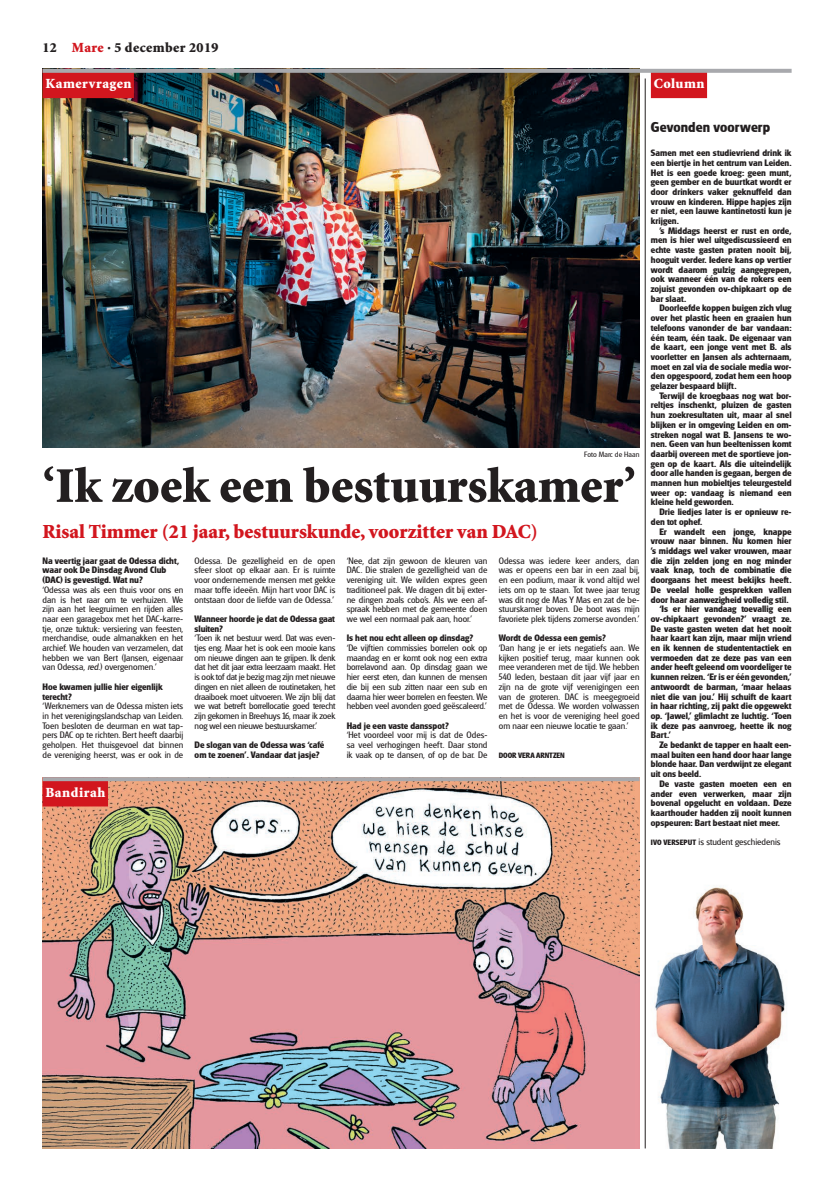
<style>
.page{position:relative;width:820px;height:1191px;background:#fff}
.page>*{position:absolute;margin:0;border:0;box-sizing:border-box;transform-origin:0 0}
.t1{font:900 50px "Minion Std";color:#231f20}
.t2{font:900 20px "Minion Std";color:#d2161e}
.t3{font:700 15px "Glasgow RR";letter-spacing:.005em;color:#231f20}
.t4{font:900 14px "Minion Std";letter-spacing:.035em;color:#fff}
.t5{font:900 14px "Minion Std";letter-spacing:.03em;color:#231f20}
.t6{font:700 9.7px/9.7px "Glasgow RR";color:#231f20}
.t7{font:9.7px/9.7px "Glasgow RR";color:#231f20;text-align:justify}
.t8{font:700 8px "Glasgow RR";letter-spacing:-.01em;color:#231f20}
.t9{font:8px "Glasgow RR";letter-spacing:.005em;color:#231f20}
.s1{color:#d2161e}
.s2{font-family:"Glasgow";font-style:italic}
.s3{font-weight:700;font-size:8px}
</style>
<div class="page">
<img style="left:43px;top:73px;width:596px;height:374px">
<img style="left:43px;top:781px;width:596px;height:367px">
<img style="left:654px;top:886px;width:131px;height:262px">
<div style="left:43px;top:69px;width:91px;height:29px;background:#d2161e"></div>
<div style="left:43px;top:777px;width:65px;height:29px;background:#d2161e"></div>
<div style="left:650px;top:69px;width:56px;height:29px;background:#d2161e"></div>
<svg style="left:43px;top:69px;width:748px;height:4px;background:#a5a4a8"></svg>
<hr style="left:43px;top:777px;width:596px;height:4px;background:#a8a9ad">
<hr style="left:644px;top:78px;width:1px;height:1070px;background:#231f20">
<h3 class="t5" style="left:43px;top:41px;width:177px">12 <span class="s1">Mare</span> · 5 december 2019</h3>
<h3 class="t4" style="left:45px;top:77px;width:88px">Kamervragen</h3>
<h3 class="t4" style="left:653px;top:77px;width:52px">Column</h3>
<p class="t9" style="left:584px;top:450px;width:57px">Foto Marc de Haan</p>
<h1 class="t1" style="left:43px;top:460px;width:594px">‘Ik zoek een bestuurskamer’</h1>
<h2 class="t2" style="left:43px;top:521px;width:496px">Risal Timmer (21 jaar, bestuurskunde, voorzitter van DAC)</h2>
<p class="t6" style="left:43px;top:556px;width:138px">Na veertig jaar gaat de Odessa dicht, waar ook De Dinsdag Avond Club (DAC) is gevestigd. Wat nu?</p>
<p class="t7" style="left:43px;top:585px;width:142px">‘Odessa was als een thuis voor ons en dan is het raar om te verhuizen. We zijn aan het leegruimen en rijden alles naar een garagebox met het DAC-karre&shy;tje, onze tuktuk: versiering van feesten, merchandise, oude almanakken en het archief. We houden van verzamelen, dat hebben we van Bert (Jansen, eigenaar van Odessa, <span class="s2">red.</span>) overgenomen.’</p>
<p class="t6" style="left:43px;top:682px;width:122px">Hoe kwamen jullie hier eigenlijk terecht?</p>
<p class="t7" style="left:43px;top:701px;width:142px">‘Werknemers van de Odessa misten iets in het verenigingslandschap van Leiden.<br>Toen besloten de deurman en wat tap&shy;pers DAC op te richten. Bert heeft daarbij geholpen. Het thuisgevoel dat binnen de vereniging heerst, was er ook in de</p>
<h3 class="t4" style="left:45px;top:785px;width:62px">Bandirah</h3>
<p class="t7" style="left:194px;top:556px;width:142px">Odessa. De gezelligheid en de open sfeer sloot op elkaar aan. Er is ruimte voor ondernemende mensen met gekke maar toffe ideeën. Mijn hart voor DAC is ontstaan door de liefde van de Odessa.’</p>
<p class="t6" style="left:194px;top:614px;width:142px">Wanneer hoorde je dat de Odessa gaat sluiten?</p>
<p class="t7" style="left:194px;top:633px;width:142px">‘Toen ik net bestuur werd. Dat was even&shy;tjes eng. Maar het is ook een mooie kans om nieuwe dingen aan te grijpen. Ik denk dat het dit jaar extra leerzaam maakt. Het is ook tof dat je bezig mag zijn met nieuwe dingen en niet alleen de routinetaken, het draaiboek moet uitvoeren. We zijn blij dat we wat betreft borrellocatie goed terecht zijn gekomen in Breehuys 16, maar ik zoek nog wel een nieuwe bestuurskamer.’</p>
<p class="t6" style="left:194px;top:740px;width:131px">De slogan van de Odessa was ‘café om te zoenen’. Vandaar dat jasje?</p>
<p class="t7" style="left:346px;top:556px;width:142px">‘Nee, dat zijn gewoon de kleuren van DAC. Die stralen de gezelligheid van de vereniging uit. We wilden expres geen traditioneel pak. We dragen dit bij exter&shy;ne dingen zoals cobo’s. Als we een af&shy;spraak hebben met de gemeente doen we wel een normaal pak aan, hoor.’</p>
<p class="t6" style="left:346px;top:633px;width:128px">Is het nou echt alleen op dinsdag?</p>
<p class="t7" style="left:346px;top:643px;width:142px">‘De vijftien commissies borrelen ook op maandag en er komt ook nog een extra borrelavond aan. Op dinsdag gaan we hier eerst eten, dan kunnen de mensen die bij een sub zitten naar een sub en daarna hier weer borrelen en feesten. We hebben veel avonden goed geëscaleerd.’</p>
<p class="t6" style="left:346px;top:721px;width:104px">Had je een vaste dansspot?</p>
<p class="t7" style="left:346px;top:730px;width:142px">‘Het voordeel voor mij is dat de Odes&shy;sa veel verhogingen heeft. Daar stond ik vaak op te dansen, of op de bar. De</p>
<p class="t7" style="left:498px;top:556px;width:142px">Odessa was iedere keer anders, dan was er opeens een bar in een zaal bij, en een podium, maar ik vond altijd wel iets om op te staan. Tot twee jaar terug was dit nog de Mas Y Mas en zat de be&shy;stuurskamer boven. De boot was mijn favoriete plek tijdens zomerse avonden.’</p>
<p class="t6" style="left:498px;top:633px;width:109px">Wordt de Odessa een gemis?</p>
<p class="t7" style="left:498px;top:643px;width:142px">‘Dan hang je er iets negatiefs aan. We kijken positief terug, maar kunnen ook mee veranderen met de tijd. We hebben 540 leden, bestaan dit jaar vijf jaar en zijn na de grote vijf verenigingen een van de groteren. DAC is meegegroeid met de Odessa. We worden volwassen en het is voor de vereniging heel goed om naar een nieuwe locatie te gaan.’</p>
<p class="t8" style="left:498px;top:750px;width:67px">DOOR VERA ARNTZEN</p>
<h3 class="t3" style="left:650px;top:118px;width:121px">Gevonden voorwerp</h3>
<p class="t6" style="left:650px;top:148px;width:142px;text-align:justify">Samen met een studievriend drink ik een biertje in het centrum van Leiden.<br>Het is een goede kroeg: geen munt, geen gember en de buurtkat wordt er door drinkers vaker geknuffeld dan vrouw en kinderen. Hippe hapjes zijn er niet, een lauwe kantinetosti kun je krijgen.</p>
<p class="t6" style="left:650px;top:226px;width:142px;text-align:justify;text-indent:9px">’s Middags heerst er rust en orde, men is hier wel uitgediscussieerd en echte vaste gasten praten nooit bij, hooguit verder. Iedere kans op vertier wordt daarom gulzig aangegrepen, ook wanneer één van de rokers een zojuist gevonden ov-chipkaart op de bar slaat.</p>
<p class="t6" style="left:650px;top:303px;width:142px;text-align:justify;text-indent:9px">Doorleefde koppen buigen zich vlug over het plastic heen en graaien hun telefoons vanonder de bar vandaan: één team, één taak. De eigenaar van de kaart, een jonge vent met B. als voorletter en Jansen als achternaam, moet en zal via de sociale media wor&shy;den opgespoord, zodat hem een hoop gelazer bespaard blijft.</p>
<p class="t6" style="left:650px;top:391px;width:142px;text-align:justify;text-indent:9px">Terwijl de kroegbaas nog wat bor&shy;reltjes inschenkt, pluizen de gasten hun zoekresultaten uit, maar al snel blijken er in omgeving Leiden en om&shy;streken nogal wat B. Jansens te wo&shy;nen. Geen van hun beeltenissen komt daarbij overeen met de sportieve jon&shy;gen op de kaart. Als die uiteindelijk door alle handen is gegaan, bergen de mannen hun mobieltjes teleurgesteld weer op: vandaag is niemand een kleine held geworden.</p>
<p class="t6" style="left:650px;top:507px;width:142px;text-indent:9px">Drie liedjes later is er opnieuw re&shy;den tot ophef.</p>
<p class="t6" style="left:659px;top:527px;width:134px">Er wandelt een jonge, knappe</p>
<p class="t6" style="left:650px;top:536px;width:142px">vrouw naar binnen. Nu komen hier</p>
<p class="t6" style="left:650px;top:546px;width:142px">’s middags wel vaker vrouwen, maar</p>
<p class="t6" style="left:650px;top:556px;width:142px">die zijn zelden jong en nog minder</p>
<p class="t6" style="left:650px;top:565px;width:142px">vaak knap, toch de combinatie die</p>
<p class="t6" style="left:650px;top:575px;width:142px">doorgaans het meest bekijks heeft.</p>
<p class="t6" style="left:650px;top:585px;width:142px">De veelal holle gesprekken vallen</p>
<p class="t6" style="left:650px;top:594px;width:139px">door haar aanwezigheid volledig stil.</p>
<p class="t6" style="left:659px;top:604px;width:134px">‘Is er hier vandaag toevallig een</p>
<p class="t6" style="left:650px;top:614px;width:142px">ov-chipkaart gevonden?’ vraagt ze.</p>
<p class="t6" style="left:650px;top:624px;width:142px">De vaste gasten weten dat het nooit</p>
<p class="t6" style="left:650px;top:633px;width:142px">haar kaart kan zijn, maar mijn vriend</p>
<p class="t6" style="left:650px;top:643px;width:142px">en ik kennen de studententactiek en</p>
<p class="t6" style="left:650px;top:653px;width:142px">vermoeden dat ze deze pas van een</p>
<p class="t6" style="left:650px;top:662px;width:142px">ander heeft geleend om voordeliger te</p>
<p class="t6" style="left:650px;top:672px;width:142px">kunnen reizen. ‘Er is er één gevonden,’</p>
<p class="t6" style="left:650px;top:682px;width:142px">antwoordt de barman, ‘maar helaas</p>
<p class="t6" style="left:650px;top:691px;width:142px">niet die van jou.’ Hij schuift de kaart</p>
<p class="t6" style="left:650px;top:701px;width:142px">in haar richting, zij pakt die opgewekt</p>
<p class="t6" style="left:650px;top:711px;width:142px">op. ‘Jawel,’ glimlacht ze luchtig. ‘Toen</p>
<p class="t6" style="left:650px;top:721px;width:142px">ik deze pas aanvroeg, heette ik nog</p>
<p class="t6" style="left:650px;top:730px;width:22px">Bart.’</p>
<p class="t6" style="left:659px;top:740px;width:134px">Ze bedankt de tapper en haalt een-</p>
<p class="t6" style="left:650px;top:750px;width:142px">maal buiten een hand door haar lange</p>
<p class="t6" style="left:650px;top:759px;width:142px">blonde haar. Dan verdwijnt ze elegant</p>
<p class="t6" style="left:650px;top:769px;width:52px">uit ons beeld.</p>
<p class="t6" style="left:659px;top:779px;width:134px">De vaste gasten moeten een en</p>
<p class="t6" style="left:650px;top:788px;width:142px">ander even verwerken, maar zijn</p>
<p class="t6" style="left:650px;top:798px;width:142px">bovenal opgelucht en voldaan. Deze</p>
<p class="t6" style="left:650px;top:808px;width:142px">kaarthouder hadden zij nooit kunnen</p>
<p class="t6" style="left:650px;top:818px;width:130px">opspeuren: Bart bestaat niet meer.</p>
<p class="t7" style="left:650px;top:837px;width:131px"><span class="s3">IVO VERSEPUT</span> is student geschiedenis</p>
</div>
